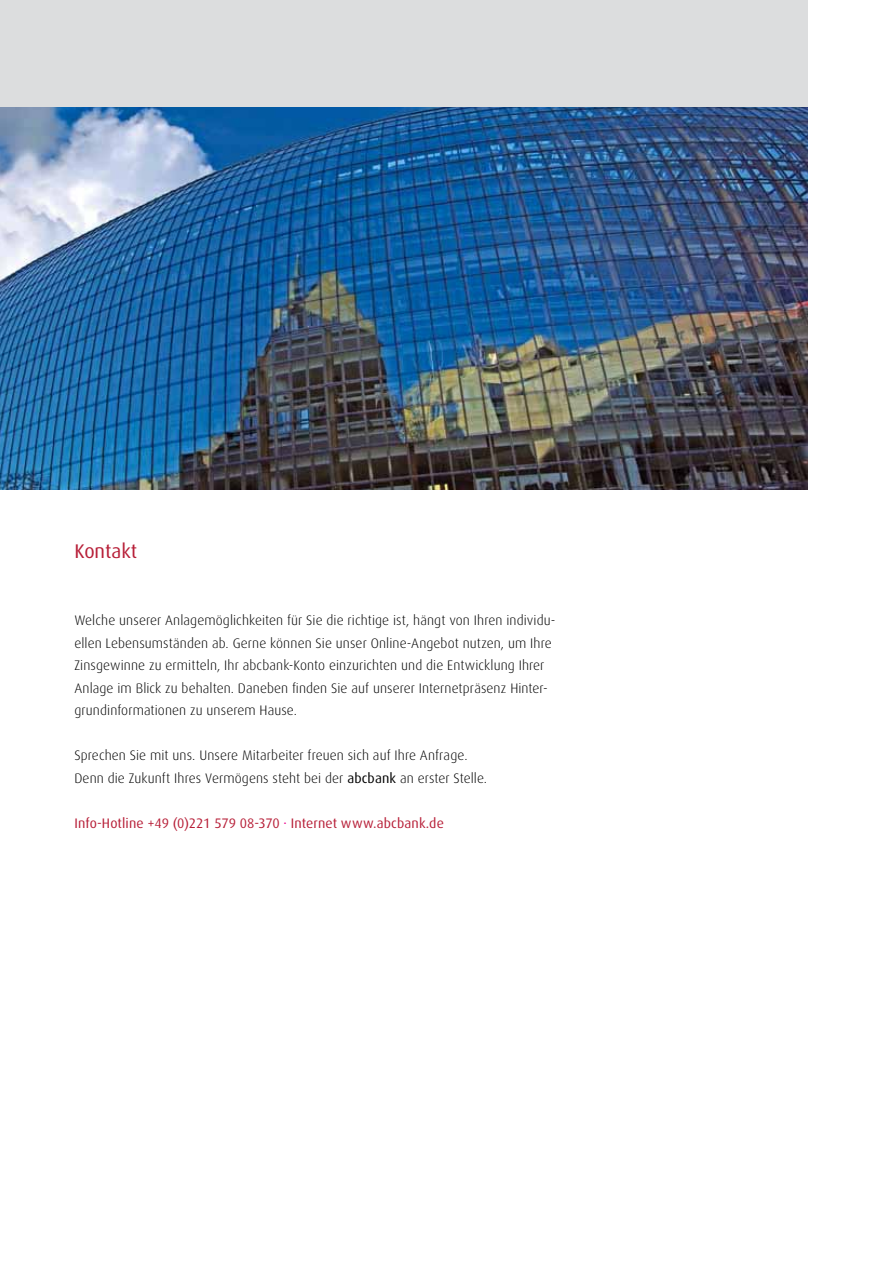
<style>
.page{position:relative;width:893px;height:1263px;background:#fff}
.page>*{position:absolute;margin:0;border:0;box-sizing:border-box;transform-origin:0 0}
.t1{font:19.8px "Dax";color:#b71f38}
.t2{font:300 13.8px/22.5px "Dax";letter-spacing:.01em;color:#000}
.t3{font:13.8px "Dax";letter-spacing:.01em;color:#b71f38}
.s1{font-weight:400}
.s2{color:#ec008c}
</style>
<div class="page">
<div style="left:0;top:0;width:808px;height:558px;background:#dcddde"></div>
<img style="left:0;top:108px;width:808px;height:382px">
<div style="left:0;top:490px;width:825px;height:90px;background:#fff"></div>
<h1 class="t1" style="left:74px;top:540px;width:64px">Kontakt</h1>
<p class="t2" style="left:74px;top:609px;width:483px">Welche unserer Anlagemöglichkeiten für Sie die richtige ist, hängt von Ihren individu&shy;ellen Lebensumständen ab. Gerne können Sie unser Online-Angebot nutzen, um Ihre Zinsgewinne zu ermitteln, Ihr abcbank-Konto einzurichten und die Entwicklung Ihrer Anlage im Blick zu behalten. Daneben finden Sie auf unserer Internetpräsenz Hinter&shy;grundinformationen zu unserem Hause.</p>
<p class="t2" style="left:74px;top:744px;width:414px">Sprechen Sie mit uns. Unsere Mitarbeiter freuen sich auf Ihre Anfrage.<br>Denn die Zukunft Ihres Vermögens steht bei der <span class="s1">abcbank</span> an erster Stelle.</p>
<p class="t3" style="left:74px;top:815px;width:371px">Info-Hotline +49 (0)221 579 08-370 <span class="s2">·</span> Internet www.abcbank.de</p>
</div>
